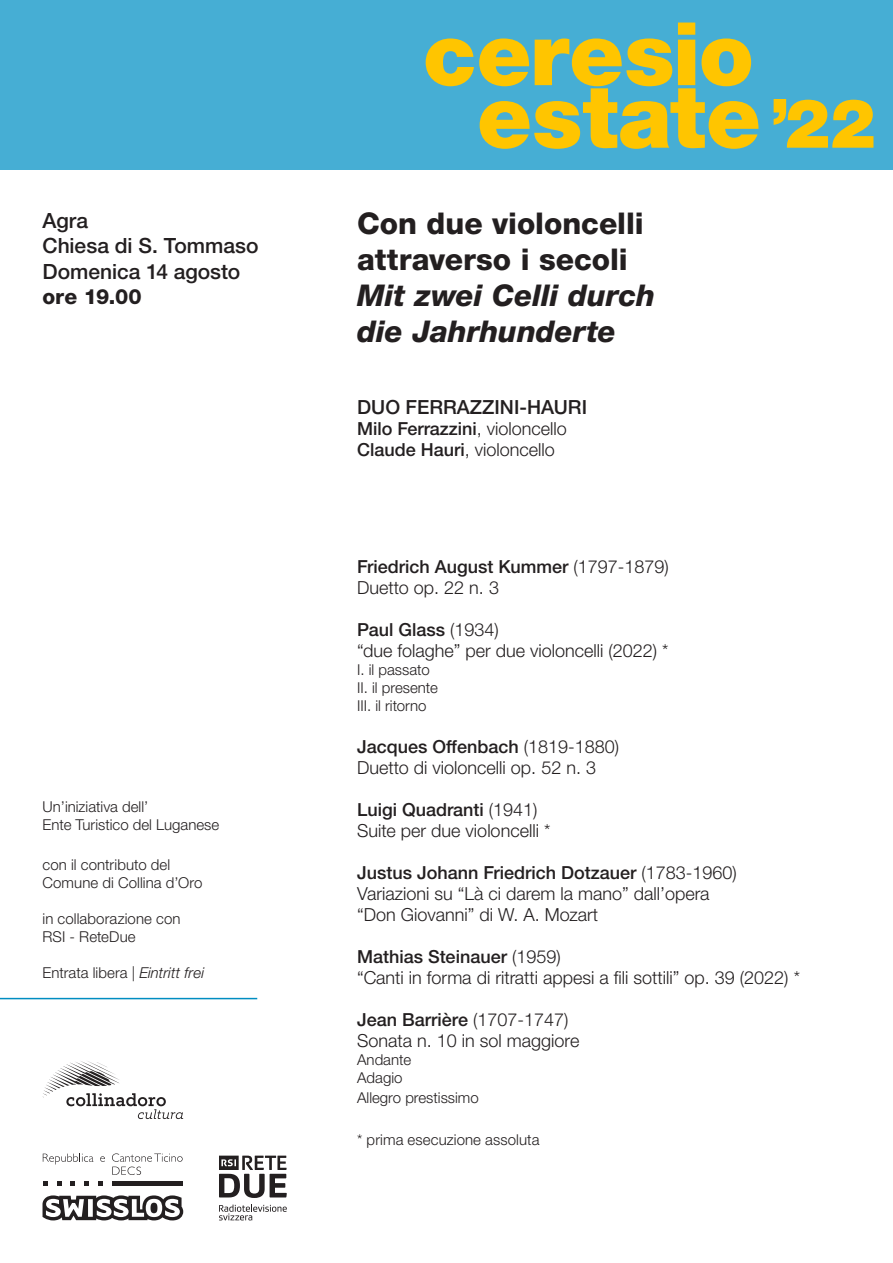
<style>
.page{position:relative;width:893px;height:1263px;background:#fff}
.page>*{position:absolute;margin:0;border:0;box-sizing:border-box;transform-origin:0 0}
.t1{font:900 87.75px "Helvetica Neue LTW1 G";color:#ffc500}
.t2{font:800 30px/36px "Helvetica Neue LTW1 G";color:#231f20}
.t3{font:italic 800 30px/36px "Helvetica Neue LTW1 G";letter-spacing:-.005em;color:#231f20}
.t4{font:500 21px "Helvetica Neue LTW1 G";color:#231f20}
.t5{font:800 21px "Helvetica Neue LTW1 G";color:#231f20}
.t6{font:500 19.5px "Helvetica Neue LTW1 G";color:#231f20}
.t7{font:300 18px/21px "Helvetica Neue LTW1 G";color:#231f20}
.t8{font:500 18px "Helvetica Neue LTW1 G";color:#231f20}
.t9{font:300 15px/18px "Helvetica Neue LTW1 G";color:#231f20}
.s1{font-style:italic}
.s2{font-size:68.25px}
.s3{font-weight:300}
.s4{font-weight:500}
</style>
<div class="page">
<svg style="left:57px;top:1181px;width:4px;height:4px"></svg>
<svg style="left:70px;top:1181px;width:5px;height:4px"></svg>
<svg style="left:43px;top:1181px;width:4px;height:4px"></svg>
<svg style="left:84px;top:1181px;width:5px;height:4px"></svg>
<svg style="left:98px;top:1181px;width:5px;height:4px"></svg>
<hr style="left:112px;top:1181px;width:70px;height:4px;background:#231f20">
<svg style="left:43px;top:1153px;width:50px;height:11px"></svg>
<svg style="left:100px;top:1156px;width:5px;height:6px"></svg>
<svg style="left:112px;top:1153px;width:71px;height:22px"></svg>
<svg style="left:43px;top:1195px;width:140px;height:25px"></svg>
<hr style="left:0;top:998px;width:257px;height:1px;background:#008dc1">
<svg style="left:219px;top:1204px;width:68px;height:16px"></svg>
<svg style="left:219px;top:1155px;width:68px;height:43px"></svg>
<svg style="left:43px;top:1061px;width:140px;height:58px"></svg>
<div style="left:0;top:0;width:893px;height:170px;background:#46aed4"></div>
<p class="t4" style="left:43px;top:207px;width:47px">Agra</p>
<p class="t4" style="left:43px;top:233px;width:218px">Chiesa di S. Tommaso</p>
<p class="t4" style="left:43px;top:258px;width:199px">Domenica 14 agosto</p>
<p class="t5" style="left:43px;top:284px;width:101px">ore 19.00</p>
<p class="t9" style="left:43px;top:798px;width:178px">Un’iniziativa dell’<br>Ente Turistico del Luganese</p>
<p class="t9" style="left:43px;top:856px;width:129px">con il contributo del</p>
<p class="t9" style="left:43px;top:874px;width:161px">Comune di Collina d’Oro</p>
<p class="t9" style="left:43px;top:910px;width:139px">in collaborazione con</p>
<p class="t9" style="left:43px;top:928px;width:95px">RSI - ReteDue</p>
<p class="t9" style="left:43px;top:964px;width:163px">Entrata libera | <span class="s1">Eintritt frei</span></p>
<h1 class="t1" style="left:423px;top:1px;width:333px">ceresio</h1>
<h1 class="t1" style="left:477px;top:64px;width:400px">estate<span class="s2">’22</span></h1>
<p class="t2" style="left:357px;top:205px;width:288px">Con due violoncelli attraverso i secoli</p>
<p class="t3" style="left:357px;top:277px;width:299px">Mit zwei Celli durch die Jahrhunderte</p>
<p class="t6" style="left:357px;top:395px;width:231px">DUO FERRAZZINI-HAURI</p>
<p class="t8" style="left:357px;top:418px;width:211px">Milo Ferrazzini<span class="s3">, violoncello</span></p>
<p class="t7" style="left:357px;top:439px;width:199px"><span class="s4">Claude Hauri</span>, violoncello</p>
<p class="t8" style="left:357px;top:556px;width:313px">Friedrich August Kummer <span class="s3">(1797-1879)</span></p>
<p class="t7" style="left:357px;top:577px;width:143px">Duetto op. 22 n. 3</p>
<p class="t8" style="left:357px;top:619px;width:143px">Paul Glass <span class="s3">(1934)</span></p>
<p class="t7" style="left:357px;top:640px;width:313px">“due folaghe” per due violoncelli (2022) *</p>
<p class="t9" style="left:357px;top:661px;width:74px">I. il passato</p>
<p class="t9" style="left:357px;top:679px;width:82px">II. il presente</p>
<p class="t9" style="left:357px;top:697px;width:71px">III. il ritorno</p>
<p class="t8" style="left:357px;top:736px;width:263px">Jacques Offenbach <span class="s3">(1819-1880)</span></p>
<p class="t7" style="left:357px;top:757px;width:240px">Duetto di violoncelli op. 52 n. 3</p>
<p class="t8" style="left:357px;top:799px;width:182px">Luigi Quadranti <span class="s3">(1941)</span></p>
<p class="t7" style="left:357px;top:820px;width:195px">Suite per due violoncelli *</p>
<p class="t8" style="left:357px;top:862px;width:381px">Justus Johann Friedrich Dotzauer <span class="s3">(1783-1960)</span></p>
<p class="t7" style="left:357px;top:883px;width:354px">Variazioni su “Là ci darem la mano” dall’opera “Don Giovanni” di W. A. Mozart</p>
<p class="t8" style="left:357px;top:946px;width:205px">Mathias Steinauer <span class="s3">(1959)</span></p>
<p class="t7" style="left:357px;top:967px;width:444px">“Canti in forma di ritratti appesi a fili sottili” op. 39 (2022) *</p>
<p class="t8" style="left:357px;top:1009px;width:213px">Jean Barrière <span class="s3">(1707-1747)</span></p>
<p class="t7" style="left:357px;top:1030px;width:224px">Sonata n. 10 in sol maggiore</p>
<p class="t9" style="left:357px;top:1051px;width:55px">Andante</p>
<p class="t9" style="left:357px;top:1069px;width:47px">Adagio</p>
<p class="t9" style="left:357px;top:1088px;width:123px">Allegro prestissimo</p>
<p class="t9" style="left:357px;top:1130px;width:184px">* prima esecuzione assoluta</p>
</div>
